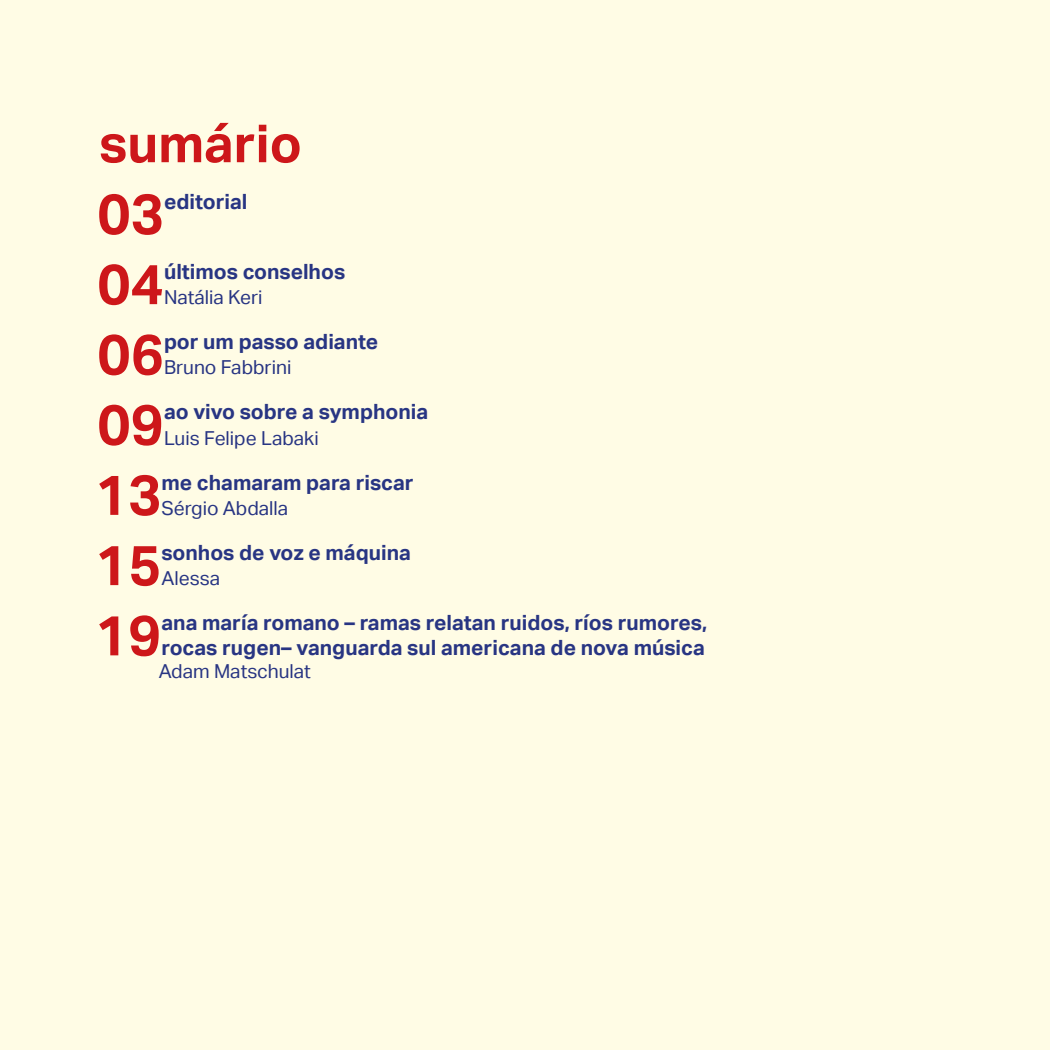
<style>
.page{position:relative;width:1050px;height:1050px;background:#fffce5}
.page>*{position:absolute;margin:0;border:0;box-sizing:border-box;transform-origin:0 0}
.t1{font:700 56.35px "Aktiv Grotesk";color:#cd171a}
.t2{font:700 52.5px "Aktiv Grotesk";color:#cd171a}
.t3{font:700 21px/25.2px "Aktiv Grotesk";color:#283583}
.t4{font:19.25px "Aktiv Grotesk";color:#283583}
</style>
<div class="page">
<h2 class="t2" style="left:99px;top:113px;width:204px">sumário</h2>
<p class="t1" style="left:97px;top:182px;width:68px">03</p>
<p class="t3" style="left:164px;top:189px;width:85px">editorial</p>
<p class="t1" style="left:97px;top:252px;width:68px">04</p>
<p class="t3" style="left:164px;top:259px;width:183px">últimos conselhos</p>
<p class="t4" style="left:164px;top:286px;width:100px">Natália Keri</p>
<p class="t1" style="left:97px;top:322px;width:68px">06</p>
<p class="t3" style="left:164px;top:329px;width:216px">por um passo adiante</p>
<p class="t4" style="left:164px;top:356px;width:129px">Bruno Fabbrini</p>
<p class="t1" style="left:97px;top:392px;width:68px">09</p>
<p class="t3" style="left:164px;top:400px;width:266px">ao vivo sobre a symphonia</p>
<p class="t4" style="left:164px;top:427px;width:156px">Luis Felipe Labaki</p>
<p class="t1" style="left:95px;top:462px;width:68px">13</p>
<p class="t3" style="left:161px;top:470px;width:254px">me chamaram para riscar</p>
<p class="t4" style="left:161px;top:497px;width:128px">Sérgio Abdalla</p>
<p class="t1" style="left:95px;top:533px;width:68px">15</p>
<p class="t3" style="left:161px;top:540px;width:251px">sonhos de voz e máquina</p>
<p class="t4" style="left:161px;top:567px;width:60px">Alessa</p>
<p class="t1" style="left:95px;top:603px;width:68px">19</p>
<p class="t3" style="left:161px;top:610px;width:547px">ana maría romano – ramas relatan ruidos, ríos rumores, rocas rugen– vanguarda sul americana de nova música</p>
<p class="t4" style="left:159px;top:661px;width:154px">Adam Matschulat</p>
</div>
